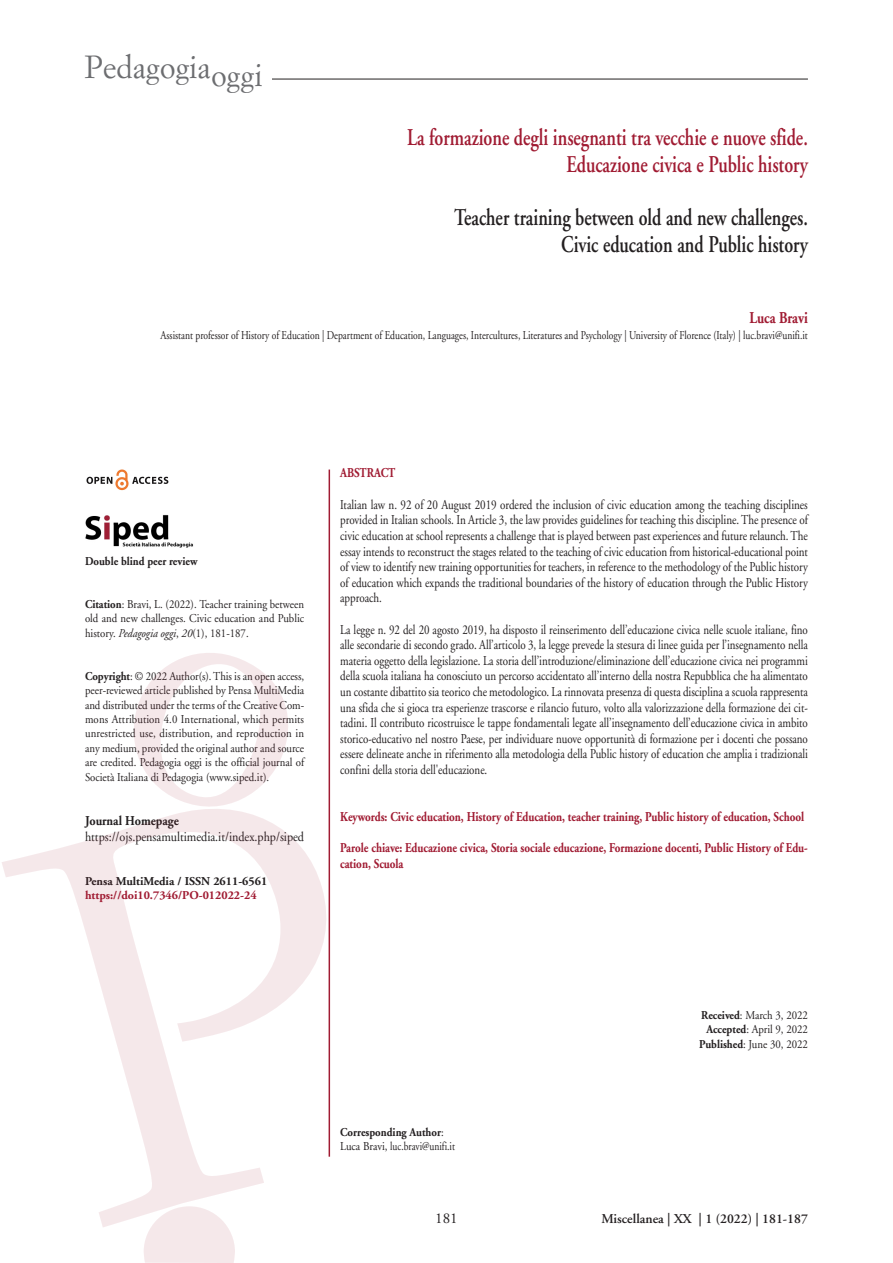
<style>
.page{position:relative;width:893px;height:1263px;background:#fff}
.page>*{position:absolute;margin:0;border:0;box-sizing:border-box;transform-origin:0 0}
.t1{font:31.5px "Simoncini Garamond";color:#6c6d70;scale:.94 1}
.t2{font:600 24px/26.8px "Adobe Garamond";color:#a01b32;text-align:right;scale:.75 1}
.t3{font:600 24px/26.8px "Adobe Garamond";color:#231f20;text-align:right;scale:.75 1}
.t4{font:700 16.5px "Adobe Garamond";color:#a01b32;scale:.8 1}
.t5{font:15px "Adobe Garamond";color:#231f20}
.t6{font:13.5px/15.6px "Adobe Garamond";color:#231f20;text-align:justify;scale:.81 1}
.t7{font:13.5px/15.6px "Adobe Garamond";color:#231f20;text-align:justify;scale:.82 1}
.t8{font:700 13.5px/15.6px "Adobe Garamond";color:#a01b32;scale:.82 1}
.t9{font:13.5px "Adobe Garamond";color:#231f20;scale:.9 1}
.t10{font:600 13.5px "Adobe Garamond";color:#231f20}
.t11{font:700 13.5px "Adobe Garamond";color:#231f20;scale:.9 1}
.t12{font:12px/14.4px "Adobe Garamond";color:#231f20;text-align:justify;scale:.9 1}
.t13{font:12px "Adobe Garamond";color:#231f20;scale:.8 1}
.t14{font:700 12px "Adobe Garamond";color:#a01b32}
.t15{font:700 12px "Adobe Garamond";color:#231f20}
.t16{font:700 12px "Adobe Garamond";color:#231f20;scale:.9 1}
.s1{font-weight:700}
.s2{font-style:italic}
</style>
<div class="page">
<img style="left:86px;top:470px;width:82px;height:21px">
<hr style="left:271px;top:79px;width:537px;height:1px;background:#231f20">
<img style="left:85px;top:514px;width:109px;height:34px">
<hr style="left:329px;top:470px;width:1px;height:687px;background:#a01b32">
<svg style="left:2px;top:795px;width:329px;height:432px"></svg>
<svg style="left:126px;top:653px;width:170px;height:166px"></svg>
<svg style="left:144px;top:1206px;width:91px;height:57px"></svg>
<h1 class="t1" style="left:85px;top:54px;width:190px">Pedagogiaoggi</h1>
<h2 class="t2" style="left:407px;top:126px;width:536px">La formazione degli insegnanti tra vecchie e nuove sfide.<br>Educazione civica e Public history</h2>
<h2 class="t3" style="left:454px;top:207px;width:473px">Teacher training between old and new challenges.<br>Civic education and Public history</h2>
<p class="t4" style="left:749px;top:311px;width:75px">Luca Bravi</p>
<p class="t13" style="left:160px;top:330px;width:811px">Assistant professor of History of Education | Department of Education, Languages, Intercultures, Literatures and Psychology | University of Florence (Italy) | luc.bravi@unifi.it</p>
<p class="t16" style="left:85px;top:556px;width:126px">Double blind peer review</p>
<p class="t12" style="left:85px;top:598px;width:245px"><span class="s1">Citation</span>: Bravi, L. (2022). Teacher training between old and new challenges. Civic education and Public history. <span class="s2">Pedagogia oggi</span>, <span class="s2">20</span>(1), 181-187.</p>
<p class="t12" style="left:85px;top:670px;width:245px"><span class="s1">Copyright</span>: © 2022 Author(s). This is an open access, peer-reviewed article published by Pensa MultiMedia and distributed under the terms of the Creative Com&shy;mons Attribution 4.0 International, which permits unrestricted use, distribution, and reproduction in any medium, provided the original author and source are credited. Pedagogia oggi is the official journal of Società Italiana di Pedagogia (www.siped.it).</p>
<p class="t11" style="left:85px;top:815px;width:106px">Journal Homepage</p>
<p class="t9" style="left:85px;top:831px;width:245px">https://ojs.pensamultimedia.it/index.php/siped</p>
<p class="t15" style="left:85px;top:876px;width:184px">Pensa MultiMedia / ISSN 2611-6561</p>
<p class="t14" style="left:85px;top:891px;width:173px">https://doi10.7346/PO-012022-24</p>
<p class="t8" style="left:340px;top:467px;width:69px">ABSTRACT</p>
<p class="t7" style="left:340px;top:498px;width:572px">Italian law n. 92 of 20 August 2019 ordered the inclusion of civic education among the teaching disciplines provided in Italian schools. In Article 3, the law provides guidelines for teaching this discipline. The presence of civic education at school represents a challenge that is played between past experiences and future relaunch. The essay intends to reconstruct the stages related to the teaching of civic education from historical-educational point of view to identify new training opportunities for teachers, in reference to the methodology of the Public history of education which expands the traditional boundaries of the history of education through the Public History approach.</p>
<p class="t6" style="left:340px;top:623px;width:579px">La legge n. 92 del 20 agosto 2019, ha disposto il reinserimento dell’educazione civica nelle scuole italiane, fino alle secondarie di secondo grado. All’articolo 3, la legge prevede la stesura di linee guida per l’insegnamento nella materia oggetto della legislazione. La storia dell’introduzione/eliminazione dell’educazione civica nei programmi della scuola italiana ha conosciuto un percorso accidentato all’interno della nostra Repubblica che ha alimentato un costante dibattito sia teorico che metodologico. La rinnovata presenza di questa disciplina a scuola rappresenta una sfida che si gioca tra esperienze trascorse e rilancio futuro, volto alla valorizzazione della formazione dei cit&shy;tadini. Il contributo ricostruisce le tappe fondamentali legate all’insegnamento dell’educazione civica in ambito storico-educativo nel nostro Paese, per individuare nuove opportunità di formazione per i docenti che possano essere delineate anche in riferimento alla metodologia della Public history of education che amplia i tradizionali confini della storia dell'educazione.</p>
<p class="t8" style="left:340px;top:810px;width:567px">Keywords: Civic education, History of Education, teacher training, Public history of education, School</p>
<p class="t8" style="left:340px;top:841px;width:572px">Parole chiave: Educazione civica, Storia sociale educazione, Formazione docenti, Public History of Edu&shy;cation, Scuola</p>
<p class="t12" style="left:340px;top:1126px;width:129px"><span class="s1">Corresponding Author</span>:<br>Luca Bravi, luc.bravi@unifi.it</p>
<p class="t12" style="left:699px;top:1009px;width:122px;text-align:right"><span class="s1">Received</span>: March 3, 2022<br><span class="s1">Accepted</span>: April 9, 2022<br><span class="s1">Published</span>: June 30, 2022</p>
<p class="t5" style="left:435px;top:1212px;width:24px">181</p>
<p class="t10" style="left:601px;top:1213px;width:208px">Miscellanea | XX | 1 (2022) | 181-187</p>
</div>
